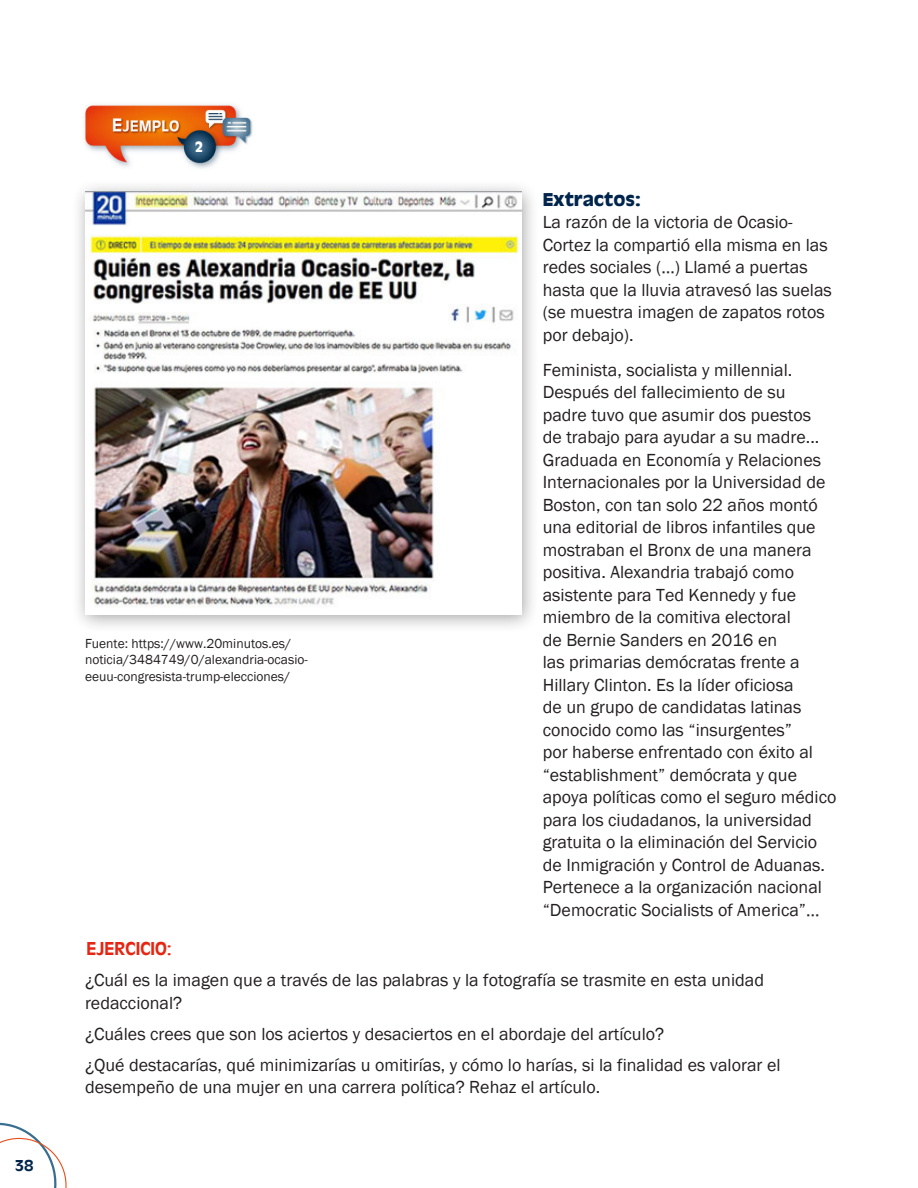
<style>
.page{position:relative;width:918px;height:1188px;background:#fff}
.page>*{position:absolute;margin:0;border:0;box-sizing:border-box;transform-origin:0 0}
.Puntos{font:500 19.5px "Antique Oli T";color:#e62612;scale:.95 1}
.Puntos-2{font:18px/22.5px "Franklin Gothic";color:#231f20}
.t1{font:700 17.25px "Antique Olive";color:#00254c}
.t2{font:500 16.5px "Antique Oli T";color:#00254c}
.t3{font:700 15.6px "Antique Oli T";color:#fff;scale:.9 1}
.t4{font:13.5px/16.5px "Franklin Gothic";color:#231f20}
</style>
<div class="page">
<svg style="left:0;top:1122px;width:67px;height:66px"></svg>
<div style="left:71px;top:179px;width:469px;height:455px;background:#231f20;opacity:.4"></div>
<img style="left:85px;top:192px;width:436px;height:422px">
<img style="left:84px;top:105px;width:169px;height:64px">
<p class="t2" style="left:15px;top:1156px;width:21px">38</p>
<p class="t3" style="left:195px;top:138px;width:11px">2</p>
<p class="t4" style="left:85px;top:635px;width:224px">Fuente: https://www.20minutos.es/ noticia/3484749/0/alexandria-ocasio&shy;eeuu-congresista-trump-elecciones/</p>
<p class="t1" style="left:543px;top:188px;width:99px">Extractos:</p>
<p class="Puntos-2" style="left:543px;top:211px;width:291px">La razón de la victoria de Ocasio-<br>Cortez la compartió ella misma en las redes sociales (…) Llamé a puertas hasta que la lluvia atravesó las suelas (se muestra imagen de zapatos rotos por debajo).</p>
<p class="Puntos-2" style="left:543px;top:359px;width:295px">Feminista, socialista y millennial.<br>Después del fallecimiento de su<br>padre tuvo que asumir dos puestos<br>de trabajo para ayudar a su madre...<br>Graduada en Economía y Relaciones Internacionales por la Universidad de Boston, con tan solo 22 años montó una editorial de libros infantiles que mostraban el Bronx de una manera positiva. Alexandria trabajó como asistente para Ted Kennedy y fue miembro de la comitiva electoral<br>de Bernie Sanders en 2016 en<br>las primarias demócratas frente a Hillary Clinton. Es la líder oficiosa<br>de un grupo de candidatas latinas conocido como las “insurgentes”<br>por haberse enfrentado con éxito al “establishment” demócrata y que apoya políticas como el seguro médico para los ciudadanos, la universidad gratuita o la eliminación del Servicio de Inmigración y Control de Aduanas.<br>Pertenece a la organización nacional “Democratic Socialists of America”…</p>
<p class="Puntos" style="left:87px;top:938px;width:91px">EJERCICIO:</p>
<p class="Puntos-2" style="left:85px;top:969px;width:681px">¿Cuál es la imagen que a través de las palabras y la fotografía se trasmite en esta unidad redaccional?</p>
<p class="Puntos-2" style="left:85px;top:1023px;width:581px">¿Cuáles crees que son los aciertos y desaciertos en el abordaje del artículo?</p>
<p class="Puntos-2" style="left:85px;top:1054px;width:697px">¿Qué destacarías, qué minimizarías u omitirías, y cómo lo harías, si la finalidad es valorar el desempeño de una mujer en una carrera política? Rehaz el artículo.</p>
</div>
